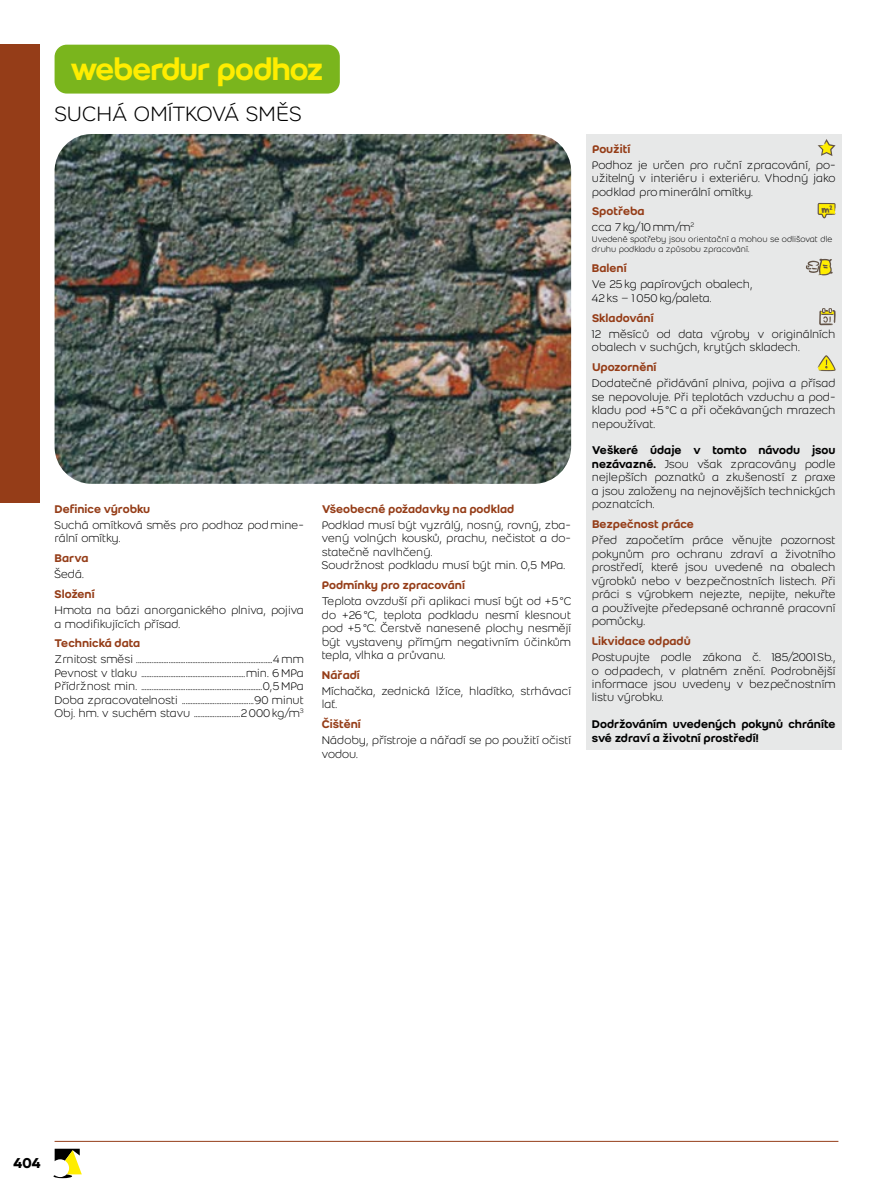
<style>
.page{position:relative;width:893px;height:1191px;background:#fff}
.page>*{position:absolute;margin:0;border:0;box-sizing:border-box;transform-origin:0 0}
.t1{font:33.07px "Weber Name";color:#ffed00}
.t2{font:300 22.75px "Weber";letter-spacing:.005em;color:#000}
.t3{font:500 15.75px "Weber";color:#000}
.t4{font:300 12.25px/13.5px "Weber";color:#000}
.t5{font:500 12.25px "Weber";color:#953d18}
.t6{font:500 12.25px/13.5px "Weber";color:#000}
.t7{font:300 8.92px/10.5px "Weber";color:#000}
.t8{font:7.52px "Weber Brush";color:#625346}
.s1{font-weight:500}
</style>
<div class="page">
<svg style="left:53px;top:1148px;width:29px;height:30px"></svg>
<hr style="left:55px;top:1141px;width:783px;height:1px;background:#953d18">
<div style="left:0;top:45px;width:40px;height:458px;background:#953d18"></div>
<img style="left:55px;top:134px;width:516px;height:350px">
<div style="left:586px;top:134px;width:255px;height:615px;background:#e7e8e8"></div>
<svg style="left:818px;top:139px;width:17px;height:17px"></svg>
<svg style="left:818px;top:203px;width:17px;height:15px"></svg>
<svg style="left:806px;top:259px;width:27px;height:16px"></svg>
<svg style="left:819px;top:308px;width:16px;height:17px"></svg>
<svg style="left:818px;top:355px;width:17px;height:16px"></svg>
<div style="left:55px;top:45px;width:285px;height:49px;background:#7ab51d;border-radius:12px"></div>
<h1 class="t1" style="left:71px;top:50px;width:254px">weberdur podhoz</h1>
<h2 class="t2" style="left:55px;top:101px;width:248px">SUCHÁ OMÍTKOVÁ SMĚS</h2>
<p class="t5" style="left:55px;top:502px;width:97px">Definice výrobku</p>
<p class="t4" style="left:55px;top:518px;width:251px">Suchá omítková směs pro podhoz podmine‑ rální omítky.</p>
<p class="t5" style="left:55px;top:551px;width:35px">Barva</p>
<p class="t4" style="left:55px;top:567px;width:31px">Šedá.</p>
<p class="t5" style="left:55px;top:587px;width:42px">Složení</p>
<p class="t4" style="left:55px;top:603px;width:251px">Hmota na bázi anorganického plniva, pojiva a modifikujících přísad.</p>
<p class="t5" style="left:55px;top:636px;width:87px">Technická data</p>
<p class="t4" style="left:55px;top:653px;width:80px">Zrnitost směsi</p>
<p class="t4" style="left:273px;top:653px;width:32px">4mm</p>
<p class="t4" style="left:55px;top:666px;width:84px">Pevnost v tlaku</p>
<p class="t4" style="left:246px;top:666px;width:59px">min. 6MPa</p>
<p class="t4" style="left:55px;top:680px;width:84px">Přídržnost min.</p>
<p class="t4" style="left:263px;top:680px;width:42px">0,5MPa</p>
<p class="t4" style="left:55px;top:693px;width:125px">Doba zpracovatelnosti</p>
<p class="t4" style="left:254px;top:693px;width:51px">90 minut</p>
<p class="t4" style="left:55px;top:707px;width:137px">Obj. hm. v suchém stavu</p>
<p class="t4" style="left:241px;top:707px;width:65px">2000kg/m<sup>3</sup></p>
<p class="t5" style="left:322px;top:502px;width:194px">Všeobecné požadavky na podklad</p>
<p class="t4" style="left:322px;top:518px;width:251px">Podklad musí být vyzrálý, nosný, rovný, zba‑ vený volných kousků, prachu, nečistot a do‑ statečně navlhčený.<br>Soudržnost podkladu musí být min. 0,5 MPa.</p>
<p class="t5" style="left:322px;top:578px;width:145px">Podmínky pro zpracování</p>
<p class="t4" style="left:322px;top:594px;width:251px;text-align:justify">Teplota ovzduší při aplikaci musí být od +5°C do +26°C, teplota podkladu nesmí klesnout pod +5°C. Čerstvě nanesené plochy nesmějí být vystaveny přímým negativním účinkům tepla, vlhka a průvanu.</p>
<p class="t5" style="left:322px;top:668px;width:39px">Nářadí</p>
<p class="t4" style="left:322px;top:684px;width:251px">Míchačka, zednická lžíce, hladítko, strhávací lať.</p>
<p class="t5" style="left:322px;top:717px;width:40px">Čištění</p>
<p class="t4" style="left:322px;top:734px;width:251px">Nádoby, přístroje a nářadí se po použití očistí vodou.</p>
<p class="t5" style="left:592px;top:141px;width:40px">Použití</p>
<p class="t4" style="left:592px;top:158px;width:245px;text-align:justify">Podhoz je určen pro ruční zpracování, po‑ užitelný v interiéru i exteriéru. Vhodný jako podklad prominerální omítky.</p>
<p class="t5" style="left:592px;top:204px;width:54px">Spotřeba</p>
<p class="t8" style="left:822px;top:206px;width:13px">m<sup>2</sup></p>
<p class="t4" style="left:592px;top:221px;width:104px">cca 7 kg/10mm/m<sup>2</sup></p>
<p class="t7" style="left:592px;top:234px;width:242px">Uvedené spotřeby jsou orientační a mohou se odlišovat dle druhu podkladu a způsobu zpracování.</p>
<p class="t5" style="left:592px;top:261px;width:36px">Balení</p>
<p class="t4" style="left:592px;top:278px;width:162px">Ve 25kg papírových obalech,<br>42 ks – 1050kg/paleta.</p>
<p class="t5" style="left:592px;top:310px;width:63px">Skladování</p>
<p class="t4" style="left:592px;top:327px;width:245px">12 měsíců od data výroby v originálních obalech v suchých, krytých skladech.</p>
<p class="t5" style="left:592px;top:360px;width:66px">Upozornění</p>
<p class="t4" style="left:592px;top:376px;width:245px;text-align:justify">Dodatečné přidávání plniva, pojiva a přísad se nepovoluje. Při teplotách vzduchu a pod‑ kladu pod +5°C a při očekávaných mrazech nepoužívat.</p>
<p class="t4" style="left:592px;top:444px;width:245px;text-align:justify"><span class="s1">Veškeré údaje v tomto návodu jsou nezávazné.</span> Jsou však zpracovány podle nejlepších poznatků a zkušeností z praxe a jsou založeny na nejnovějších technických poznatcích.</p>
<p class="t5" style="left:592px;top:517px;width:103px">Bezpečnost práce</p>
<p class="t4" style="left:592px;top:534px;width:245px;text-align:justify">Před započetím práce věnujte pozornost pokynům pro ochranu zdraví a životního prostředí, které jsou uvedené na obalech výrobků nebo v bezpečnostních listech. Při práci s výrobkem nejezte, nepijte, nekuřte a používejte předepsané ochranné pracovní pomůcky.</p>
<p class="t5" style="left:592px;top:634px;width:100px">Likvidace odpadů</p>
<p class="t4" style="left:592px;top:650px;width:245px;text-align:justify">Postupujte podle zákona č. 185/2001 Sb., o odpadech, v platném znění. Podrobnější informace jsou uvedeny v bezpečnostním listu výrobku.</p>
<p class="t6" style="left:592px;top:717px;width:245px">Dodržováním uvedených pokynů chráníte své zdraví a životní prostředí!</p>
<p class="t3" style="left:13px;top:1153px;width:29px">404</p>
</div>
